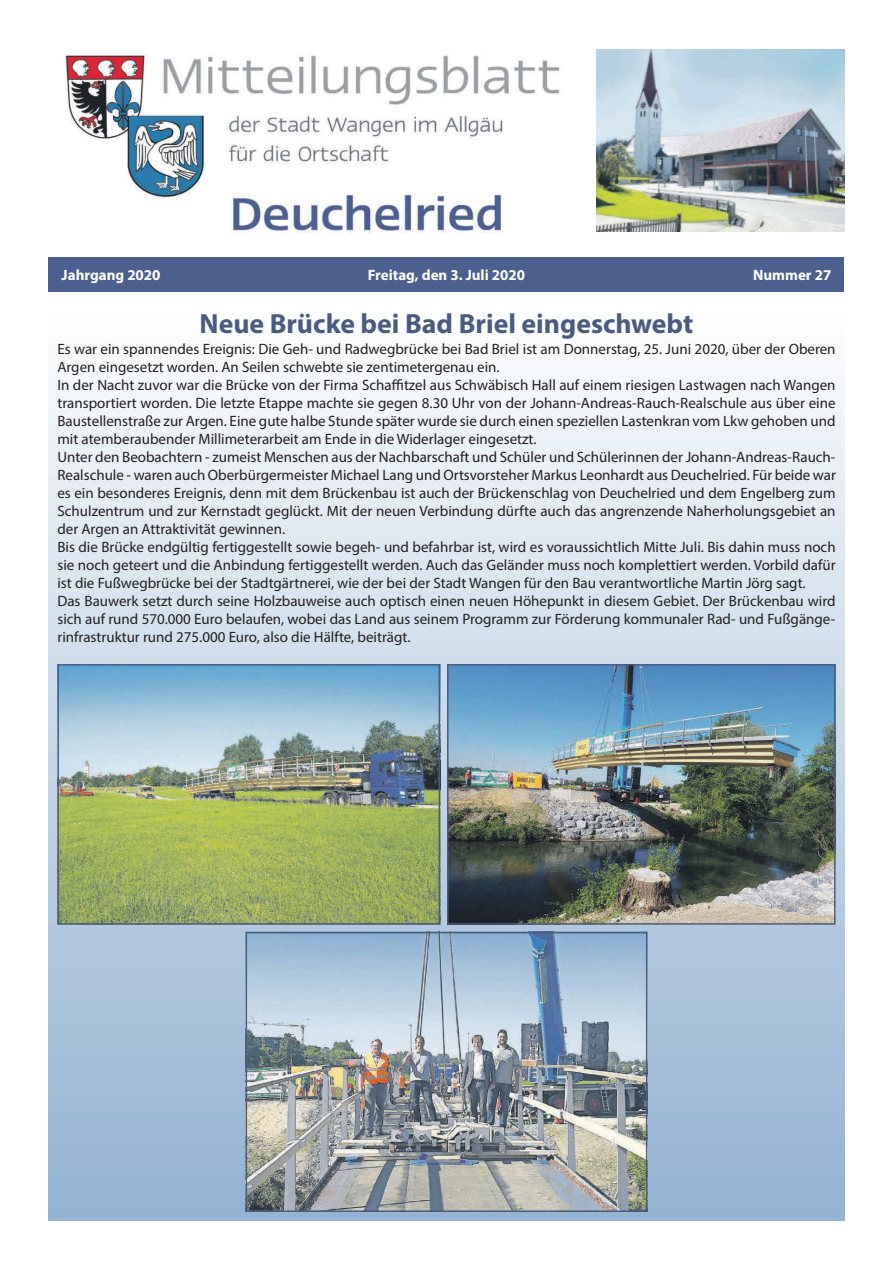
<style>
.page{position:relative;width:893px;height:1263px;background:#fff}
.page>*{position:absolute;margin:0;border:0;box-sizing:border-box;transform-origin:0 0}
.t1{font:700 27.75px "Myriad Pro";color:#4b5b80}
.t2{font:15px/18px "Myriad Pro";color:#231f20}
.t3{font:700 15px "Myriad Pro";color:#fff}
</style>
<div class="page">
<div style="left:49px;top:304px;width:795px;height:916px;background:linear-gradient(to bottom,#fcfdfe,#90b1d2)"></div>
<div style="left:49px;top:257px;width:795px;height:34px;background:#4c6090"></div>
<img style="left:65px;top:53px;width:495px;height:181px">
<img style="left:596px;top:50px;width:248px;height:181px">
<img style="left:450px;top:667px;width:383px;height:255px">
<div style="left:447px;top:664px;width:389px;height:261px;border:2px solid #4b5b80"></div>
<img style="left:249px;top:935px;width:395px;height:274px">
<div style="left:246px;top:932px;width:401px;height:280px;border:2px solid #4b5b80"></div>
<img style="left:60px;top:667px;width:377px;height:255px">
<div style="left:57px;top:664px;width:383px;height:261px;border:2px solid #4b5b80"></div>
<p class="t3" style="left:62px;top:265px;width:100px">Jahrgang 2020</p>
<p class="t3" style="left:368px;top:265px;width:159px">Freitag, den 3. Juli 2020</p>
<p class="t3" style="left:753px;top:265px;width:80px">Nummer 27</p>
<h1 class="t1" style="left:200px;top:306px;width:495px">Neue Brücke bei Bad Briel eingeschwebt</h1>
<p class="t2" style="left:57px;top:339px;width:780px">Es war ein spannendes Ereignis: Die Geh- und Radwegbrücke bei Bad Briel ist am Donnerstag, 25. Juni 2020, über der Oberen Argen eingesetzt worden. An Seilen schwebte sie zentimetergenau ein.<br>In der Nacht zuvor war die Brücke von der Firma Schaffitzel aus Schwäbisch Hall auf einem riesigen Lastwagen nach Wangen transportiert worden. Die letzte Etappe machte sie gegen 8.30 Uhr von der Johann-Andreas-Rauch-Realschule aus über eine Baustellenstraße zur Argen. Eine gute halbe Stunde später wurde sie durch einen speziellen Lastenkran vom Lkw gehoben und mit atemberaubender Millimeterarbeit am Ende in die Widerlager eingesetzt.<br>Unter den Beobachtern - zumeist Menschen aus der Nachbarschaft und Schüler und Schülerinnen der Johann-Andreas-Rauch-Realschule - waren auch Oberbürgermeister Michael Lang und Ortsvorsteher Markus Leonhardt aus Deuchelried. Für beide war es ein besonderes Ereignis, denn mit dem Brückenbau ist auch der Brückenschlag von Deuchelried und dem Engelberg zum Schulzentrum und zur Kernstadt geglückt. Mit der neuen Verbindung dürfte auch das angrenzende Naherholungsgebiet an der Argen an Attraktivität gewinnen.<br>Bis die Brücke endgültig fertiggestellt sowie begeh- und befahrbar ist, wird es voraussichtlich Mitte Juli. Bis dahin muss noch sie noch geteert und die Anbindung fertiggestellt werden. Auch das Geländer muss noch komplettiert werden. Vorbild dafür ist die Fußwegbrücke bei der Stadtgärtnerei, wie der bei der Stadt Wangen für den Bau verantwortliche Martin Jörg sagt.<br>Das Bauwerk setzt durch seine Holzbauweise auch optisch einen neuen Höhepunkt in diesem Gebiet. Der Brückenbau wird sich auf rund 570.000 Euro belaufen, wobei das Land aus seinem Programm zur Förderung kommunaler Rad- und Fußgänge&shy;rinfrastruktur rund 275.000 Euro, also die Hälfte, beiträgt.</p>
</div>
